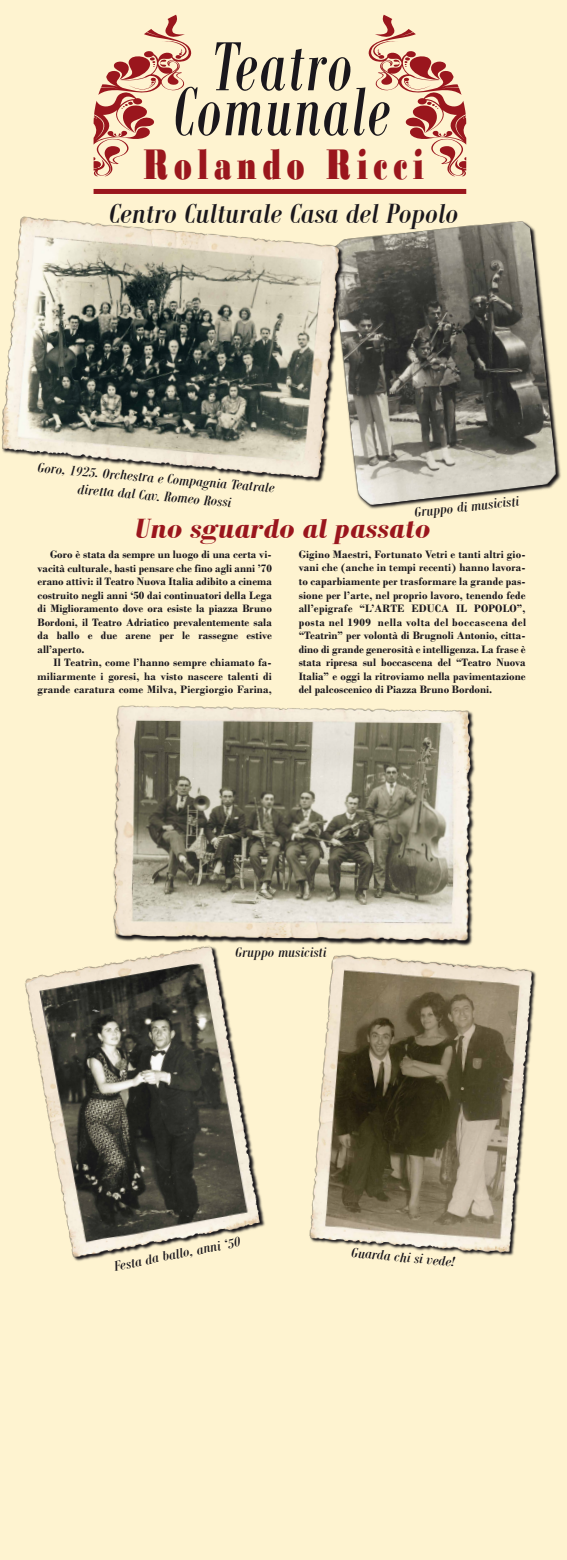
<style>
.page{position:relative;width:567px;height:1560px;background:#fff}
.page>*{position:absolute;margin:0;border:0;box-sizing:border-box;transform-origin:0 0}
.t1{font:italic 75.33px "Bodoni MT Condensed";letter-spacing:.025em;color:#1a171c}
.t2{font:45px "Bodoni MT Black";letter-spacing:.2em;color:#9a161d;scale:.65 1}
.t3{font:italic 30px "Bodoni MT Condensed";color:#1a171c;scale:1.28 1}
.t4{font:italic 700 30px "Bodoni MT Condensed";color:#9a161d;scale:1.28 1}
.t5{font:italic 15px/18px "Bodoni MT Condensed";color:#1a171c;text-align:center;scale:1.28 1}
.t6{font:700 11.25px/13.5px "Bodoni";color:#1a171c;text-align:justify}
</style>
<div class="page">
<div style="left:0;top:0;width:567px;height:1559px;background:#fef3d0"></div>
<img style="left:309px;top:955px;width:226px;height:301px">
<img style="left:25px;top:948px;width:240px;height:313px">
<img style="left:345px;top:221px;width:216px;height:288px">
<img style="left:1px;top:216px;width:343px;height:266px">
<img style="left:113px;top:705px;width:362px;height:243px">
<svg style="left:94px;top:15px;width:372px;height:161px"></svg>
<div style="left:94px;top:189px;width:372px;height:5px;background:#9a161d"></div>
<h1 class="t1" style="left:211px;top:21px;width:143px">Teatro</h1>
<h1 class="t1" style="left:173px;top:66px;width:219px">Comunale</h1>
<h2 class="t2" style="left:143px;top:138px;width:433px">Rolando Ricci</h2>
<h3 class="t3" style="left:109px;top:196px;width:274px">Centro Culturale Casa del Popolo</h3>
<h3 class="t5" style="left:38px;top:458px;width:187px;rotate:5deg">Goro, 1925. Orchestra e Compagnia Teatrale diretta dal Cav. Romeo Rossi</h3>
<h3 class="t5" style="left:413px;top:503px;width:84px;rotate:-6deg">Gruppo di musicisti</h3>
<h3 class="t4" style="left:135px;top:510px;width:232px">Uno sguardo al passato</h3>
<p class="t6" style="left:38px;top:547px;width:236px;text-indent:12px">Goro è stata da sempre un luogo di una certa vi&shy;vacità culturale, basti pensare che fino agli anni ’70 erano attivi: il Teatro Nuova Italia adibito a cinema costruito negli anni ‘50 dai continuatori della Lega di Miglioramento dove ora esiste la piazza Bruno Bordoni, il Teatro Adriatico prevalentemente sala da ballo e due arene per le rassegne estive all’aperto.</p>
<p class="t6" style="left:38px;top:655px;width:236px;text-indent:16px">Il Teatrìn, come l’hanno sempre chiamato fa&shy;miliarmente i goresi, ha visto nascere talenti di grande caratura come Milva, Piergiorgio Farina,</p>
<p class="t6" style="left:299px;top:547px;width:229px">Gigino Maestri, Fortunato Vetri e tanti altri gio&shy;vani che (anche in tempi recenti) hanno lavora&shy;to caparbiamente per trasformare la grande pas&shy;sione per l’arte, nel proprio lavoro, tenendo fede all’epigrafe “L’ARTE EDUCA IL POPOLO”, posta nel 1909 nella volta del boccascena del “Teatrìn” per volontà di Brugnoli Antonio, citta&shy;dino di grande generosità e intelligenza. La frase è stata ripresa sul boccascena del “Teatro Nuova Italia” e oggi la ritroviamo nella pavimentazione del palcoscenico di Piazza Bruno Bordoni.</p>
<h3 class="t5" style="left:235px;top:942px;width:73px">Gruppo musicisti</h3>
<h3 class="t5" style="left:112px;top:1256px;width:102px;rotate:-11deg">Festa da ballo, anni ‘50</h3>
<h3 class="t5" style="left:352px;top:1243px;width:83px;rotate:5deg">Guarda chi si vede!</h3>
</div>
